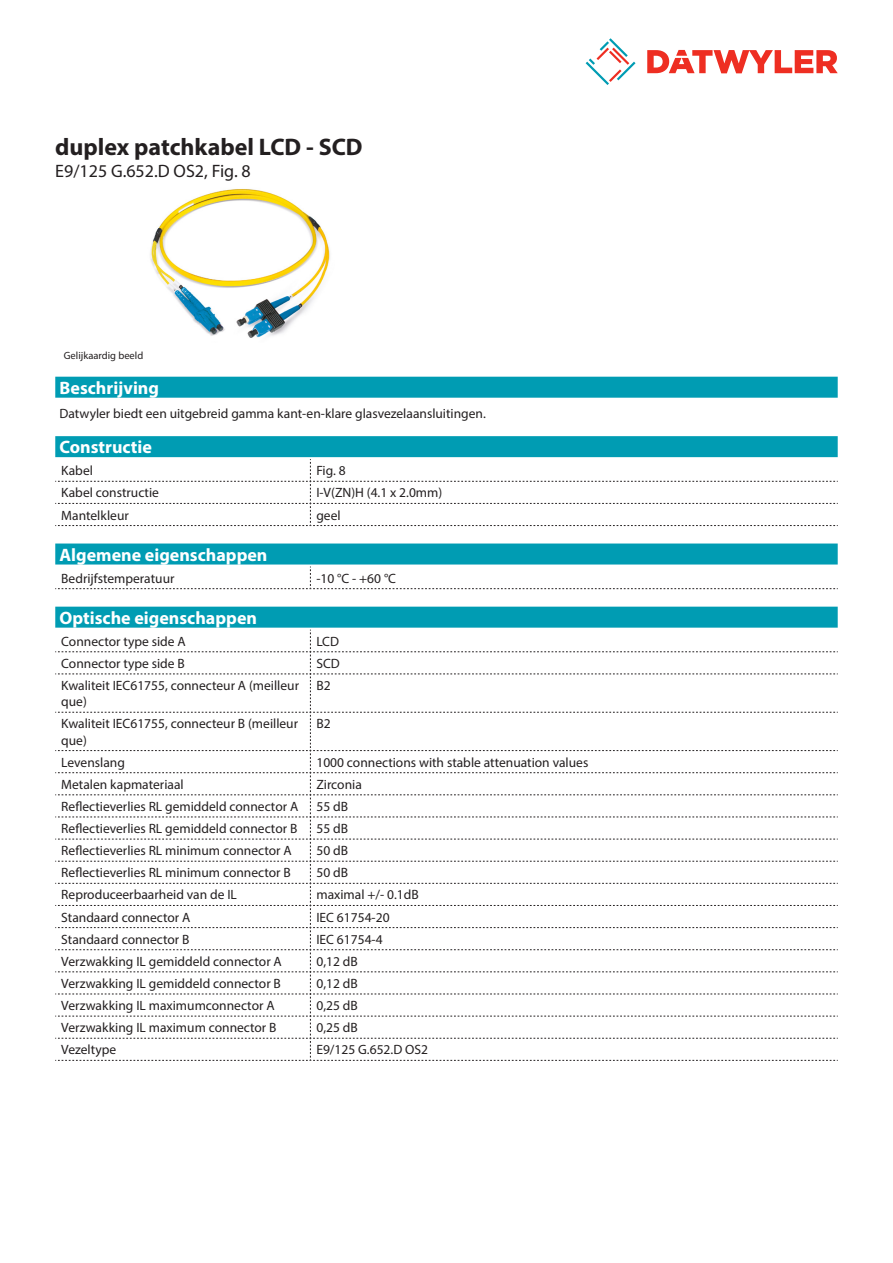
<style>
.page{position:relative;width:893px;height:1263px;background:#fff}
.page>*{position:absolute;margin:0;border:0;box-sizing:border-box;transform-origin:0 0}
.Product_Head{font:700 24px "Myriad Pro";color:#231f20}
.Standard_Head_Proper{font:700 18px "Myriad Pro";color:#fff}
.SubHead{font:18px "Myriad Pro";color:#231f20}
.myriad_light_propert{font:13.5px/16.2px "Myriad Pro";color:#231f20}
.Standard_text{font:13.5px "Myriad Pro";color:#231f20}
.imagetext{font:10.5px "Myriad Pro";color:#231f20}
</style>
<div class="page">
<svg style="left:586px;top:38px;width:49px;height:47px"></svg>
<svg style="left:647px;top:50px;width:191px;height:23px"></svg>
<div style="left:55px;top:436px;width:783px;height:21px;background:#009cb3"></div>
<svg style="left:55px;top:459px;width:783px;height:67px"></svg>
<img style="left:150px;top:189px;width:180px;height:149px">
<div style="left:55px;top:377px;width:783px;height:21px;background:#009cb3"></div>
<div style="left:55px;top:543px;width:783px;height:21px;background:#009cb3"></div>
<svg style="left:55px;top:566px;width:783px;height:23px"></svg>
<div style="left:55px;top:607px;width:783px;height:21px;background:#009cb3"></div>
<svg style="left:55px;top:630px;width:783px;height:431px"></svg>
<p class="Product_Head" style="left:55px;top:131px;width:309px">duplex patchkabel LCD - SCD</p>
<p class="SubHead" style="left:55px;top:160px;width:197px">E9/125 G.652.D OS2, Fig. 8</p>
<p class="imagetext" style="left:64px;top:349px;width:81px">Gelijkaardig beeld</p>
<p class="Standard_Head_Proper" style="left:60px;top:376px;width:101px">Beschrijving</p>
<p class="Standard_text" style="left:60px;top:406px;width:428px">Datwyler biedt een uitgebreid gamma kant-en-klare glasvezelaansluitingen.</p>
<p class="Standard_Head_Proper" style="left:60px;top:435px;width:94px">Constructie</p>
<p class="myriad_light_propert" style="left:61px;top:462px;width:33px">Kabel</p>
<p class="myriad_light_propert" style="left:316px;top:462px;width:31px">Fig. 8</p>
<p class="myriad_light_propert" style="left:61px;top:485px;width:99px">Kabel constructie</p>
<p class="myriad_light_propert" style="left:316px;top:485px;width:127px">I-V(ZN)H (4.1 x 2.0mm)</p>
<p class="myriad_light_propert" style="left:61px;top:507px;width:69px">Mantelkleur</p>
<p class="myriad_light_propert" style="left:316px;top:507px;width:26px">geel</p>
<p class="Standard_Head_Proper" style="left:60px;top:543px;width:209px">Algemene eigenschappen</p>
<p class="myriad_light_propert" style="left:61px;top:570px;width:115px">Bedrijfstemperatuur</p>
<p class="myriad_light_propert" style="left:316px;top:570px;width:81px">-10 °C - +60 °C</p>
<p class="Standard_Head_Proper" style="left:60px;top:606px;width:199px">Optische eigenschappen</p>
<p class="myriad_light_propert" style="left:61px;top:633px;width:126px">Connector type side A</p>
<p class="myriad_light_propert" style="left:316px;top:633px;width:24px">LCD</p>
<p class="myriad_light_propert" style="left:61px;top:655px;width:125px">Connector type side B</p>
<p class="myriad_light_propert" style="left:316px;top:655px;width:25px">SCD</p>
<p class="myriad_light_propert" style="left:61px;top:677px;width:239px">Kwaliteit IEC61755, connecteur A (meilleur que)</p>
<p class="myriad_light_propert" style="left:316px;top:677px;width:16px">B2</p>
<p class="myriad_light_propert" style="left:61px;top:715px;width:238px">Kwaliteit IEC61755, connecteur B (meilleur que)</p>
<p class="myriad_light_propert" style="left:316px;top:715px;width:16px">B2</p>
<p class="myriad_light_propert" style="left:61px;top:754px;width:65px">Levenslang</p>
<p class="myriad_light_propert" style="left:316px;top:754px;width:273px">1000 connections with stable attenuation values</p>
<p class="myriad_light_propert" style="left:61px;top:776px;width:124px">Metalen kapmateriaal</p>
<p class="myriad_light_propert" style="left:316px;top:776px;width:47px">Zirconia</p>
<p class="myriad_light_propert" style="left:61px;top:798px;width:238px">Reflectieverlies RL gemiddeld connector A</p>
<p class="myriad_light_propert" style="left:316px;top:798px;width:33px">55 dB</p>
<p class="myriad_light_propert" style="left:61px;top:820px;width:238px">Reflectieverlies RL gemiddeld connector B</p>
<p class="myriad_light_propert" style="left:316px;top:820px;width:33px">55 dB</p>
<p class="myriad_light_propert" style="left:61px;top:842px;width:232px">Reflectieverlies RL minimum connector A</p>
<p class="myriad_light_propert" style="left:316px;top:842px;width:33px">50 dB</p>
<p class="myriad_light_propert" style="left:61px;top:864px;width:231px">Reflectieverlies RL minimum connector B</p>
<p class="myriad_light_propert" style="left:316px;top:864px;width:33px">50 dB</p>
<p class="myriad_light_propert" style="left:61px;top:887px;width:177px">Reproduceerbaarheid van de IL</p>
<p class="myriad_light_propert" style="left:316px;top:887px;width:104px">maximal +/- 0.1dB</p>
<p class="myriad_light_propert" style="left:61px;top:909px;width:131px">Standaard connector A</p>
<p class="myriad_light_propert" style="left:316px;top:909px;width:75px">IEC 61754-20</p>
<p class="myriad_light_propert" style="left:61px;top:931px;width:130px">Standaard connector B</p>
<p class="myriad_light_propert" style="left:316px;top:931px;width:68px">IEC 61754-4</p>
<p class="myriad_light_propert" style="left:61px;top:953px;width:222px">Verzwakking IL gemiddeld connector A</p>
<p class="myriad_light_propert" style="left:316px;top:953px;width:43px">0,12 dB</p>
<p class="myriad_light_propert" style="left:61px;top:975px;width:221px">Verzwakking IL gemiddeld connector B</p>
<p class="myriad_light_propert" style="left:316px;top:975px;width:43px">0,12 dB</p>
<p class="myriad_light_propert" style="left:61px;top:997px;width:215px">Verzwakking IL maximumconnector A</p>
<p class="myriad_light_propert" style="left:316px;top:997px;width:43px">0,25 dB</p>
<p class="myriad_light_propert" style="left:61px;top:1019px;width:217px">Verzwakking IL maximum connector B</p>
<p class="myriad_light_propert" style="left:316px;top:1019px;width:43px">0,25 dB</p>
<p class="myriad_light_propert" style="left:61px;top:1041px;width:56px">Vezeltype</p>
<p class="myriad_light_propert" style="left:316px;top:1041px;width:113px">E9/125 G.652.D OS2</p>
</div>
